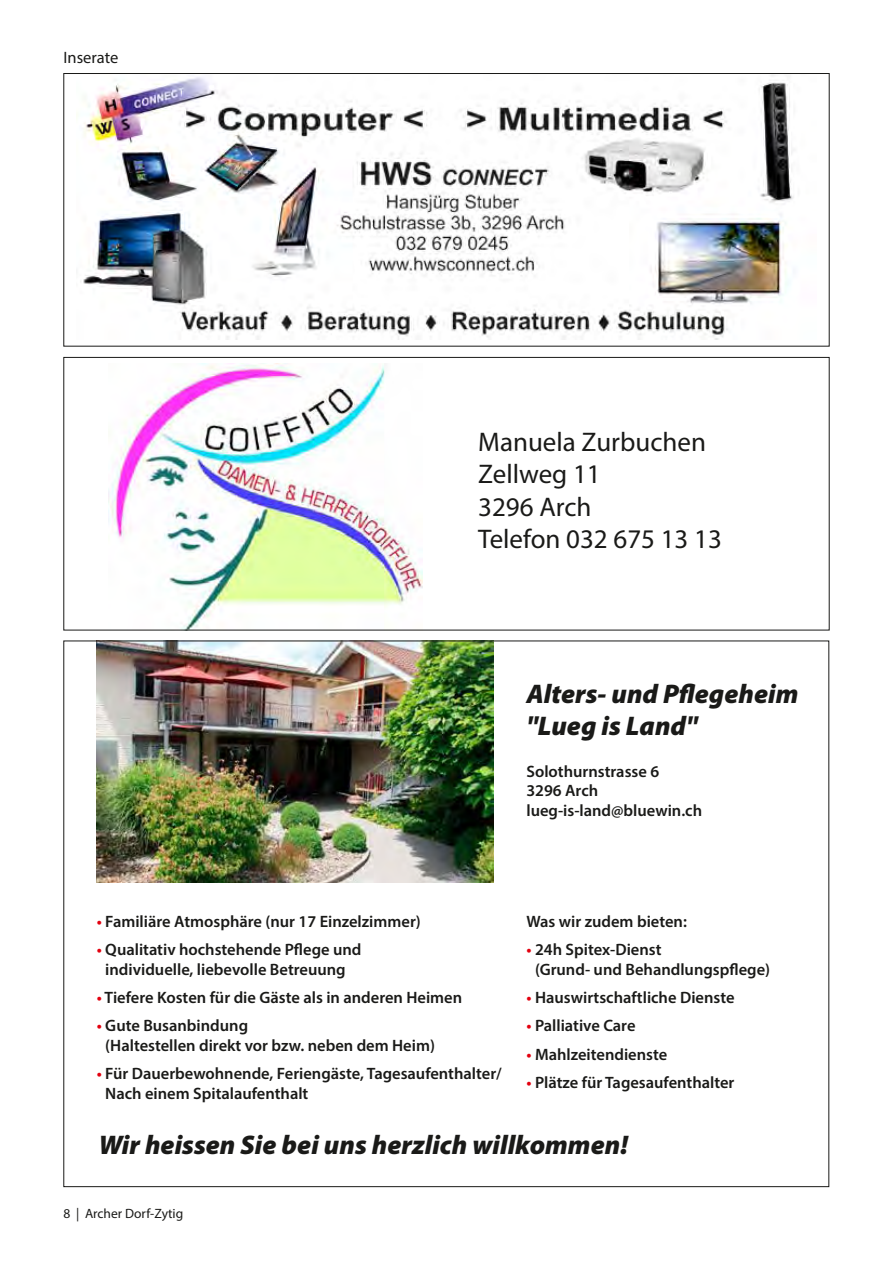
<style>
.page{position:relative;width:893px;height:1263px;background:#fff}
.page>*{position:absolute;margin:0;border:0;box-sizing:border-box;transform-origin:0 0}
.t1{font:italic 900 27px/32.4px "Myriad Pro";color:#1a1a18}
.t2{font:27px/32.4px "Myriad Pro";color:#1a1a18}
.t3{font:600 16.5px/19.8px "Myriad Pro";color:#1a1a18}
.t4{font:16.5px "Myriad Pro";color:#1a1a18}
.t5{font:13.5px "Myriad Pro";color:#1a1a18}
.s1{color:#e3000f}
</style>
<div class="page">
<img style="left:97px;top:642px;width:396px;height:240px">
<img style="left:80px;top:75px;width:714px;height:264px">
<img style="left:108px;top:363px;width:315px;height:265px">
<p class="t4" style="left:63px;top:47px;width:56px">Inserate</p>
<h1 class="t2" style="left:478px;top:425px;width:245px">Manuela Zurbuchen<br>Zellweg 11<br>3296 Arch<br>Telefon 032 675 13 13</h1>
<h1 class="t1" style="left:526px;top:676px;width:273px">Alters- und Pflegeheim "Lueg is Land"</h1>
<p class="t3" style="left:526px;top:761px;width:177px">Solothurnstrasse 6<br>3296 Arch lueg-is-land@bluewin.ch</p>
<p class="t3" style="left:97px;top:911px;width:326px"><span class="s1">•</span> Familiäre Atmosphäre (nur 17 Einzelzimmer)</p>
<p class="t3" style="left:97px;top:939px;width:266px;text-align:center"><span class="s1">•</span> Qualitativ hochstehende Pflege und individuelle, liebevolle Betreuung</p>
<p class="t3" style="left:97px;top:987px;width:367px"><span class="s1">•</span> Tiefere Kosten für die Gäste als in anderen Heimen</p>
<p class="t3" style="left:105px;top:1015px;width:331px;text-indent:-9px"><span class="s1">•</span> Gute Busanbindung<br>(Haltestellen direkt vor bzw. neben dem Heim)</p>
<p class="t3" style="left:105px;top:1063px;width:398px;text-indent:-9px"><span class="s1">•</span> Für Dauerbewohnende, Feriengäste, Tagesaufenthalter/<br>Nach einem Spitalaufenthalt</p>
<p class="t3" style="left:526px;top:911px;width:162px">Was wir zudem bieten:</p>
<p class="t3" style="left:535px;top:939px;width:237px;text-indent:-9px"><span class="s1">•</span> 24h Spitex-Dienst<br>(Grund- und Behandlungspflege)</p>
<p class="t3" style="left:526px;top:987px;width:210px"><span class="s1">•</span> Hauswirtschaftliche Dienste</p>
<p class="t3" style="left:526px;top:1015px;width:111px"><span class="s1">•</span> Palliative Care</p>
<p class="t3" style="left:526px;top:1044px;width:142px"><span class="s1">•</span> Mahlzeitendienste</p>
<p class="t3" style="left:526px;top:1072px;width:210px"><span class="s1">•</span> Plätze für Tagesaufenthalter</p>
<h1 class="t1" style="left:99px;top:1127px;width:531px">Wir heissen Sie bei uns herzlich willkommen!</h1>
<p class="t5" style="left:63px;top:1205px;width:121px">8 | Archer Dorf-Zytig</p>
</div>
